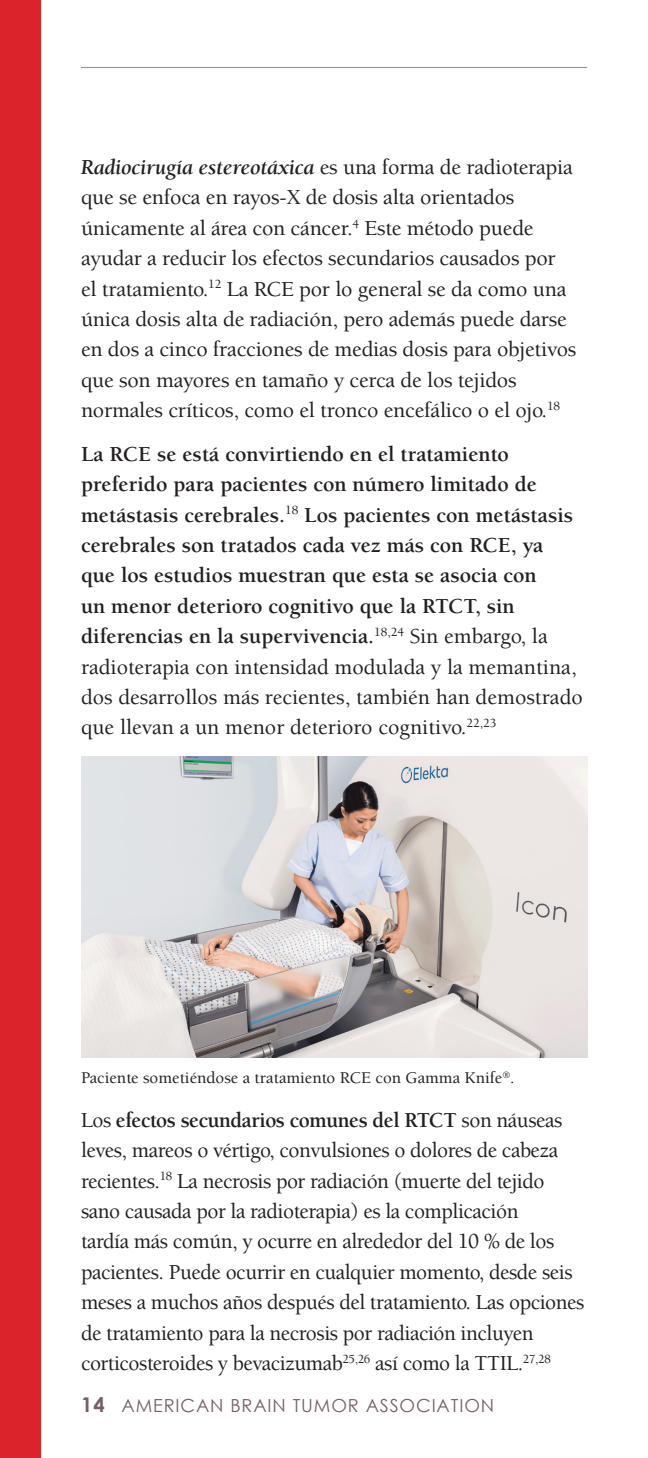
<style>
.page{position:relative;width:648px;height:1458px;background:#fff}
.page>*{position:absolute;margin:0;border:0;box-sizing:border-box;transform-origin:0 0}
.body_text_p8_before{font:500 22.05px/30.4px "Berkeley Pro";letter-spacing:-.02em;color:#231f20}
.body_text_p8_before-2{font:700 22.05px/30.4px "Berkeley Pro";color:#231f20}
.t1{font:18px "Century Gothic";letter-spacing:.05em;color:#75606a}
.t2{font:500 16.88px "Berkeley Pro";color:#231f20}
.s1{font-family:"Berkeley Std";font-weight:700;font-style:italic}
.s2{font-weight:500}
.s3{font-weight:700}
.s4{font-weight:700;font-size:20.25px}
</style>
<div class="page">
<div style="left:0;top:0;width:40px;height:1458px;background:#da232b"></div>
<hr style="left:81px;top:67px;width:506px;height:1px;background:#939598">
<img style="left:81px;top:756px;width:506px;height:302px">
<p class="body_text_p8_before" style="left:81px;top:152px;width:497px"><span class="s1">Radiocirugía estereotáxica</span> es una forma de radioterapia que se enfoca en rayos-X de dosis alta orientados únicamente al área con cáncer.<sup>4</sup> Este método puede ayudar a reducir los efectos secundarios causados por el tratamiento.<sup>12</sup> La RCE por lo general se da como una única dosis alta de radiación, pero además puede darse en dos a cinco fracciones de medias dosis para objetivos que son mayores en tamaño y cerca de los tejidos normales críticos, como el tronco encefálico o el ojo.<sup>18</sup></p>
<p class="body_text_p8_before-2" style="left:81px;top:439px;width:503px">La RCE se está convirtiendo en el tratamiento preferido para pacientes con número limitado de metástasis cerebrales.<sup>18</sup> Los pacientes con metástasis cerebrales son tratados cada vez más con RCE, ya<br>que los estudios muestran que esta se asocia con<br>un menor deterioro cognitivo que la RTCT, sin diferencias en la supervivencia.<sup>18,24</sup> <span class="s2">Sin embargo, la radioterapia con intensidad modulada y la memantina, dos desarrollos más recientes, también han demostrado que llevan a un menor deterioro cognitivo.</span><sup>22,23</sup></p>
<p class="t2" style="left:81px;top:1068px;width:435px">Paciente sometiéndose a tratamiento RCE con Gamma Knife<sup>®</sup>.</p>
<p class="body_text_p8_before" style="left:81px;top:1105px;width:505px">Los <span class="s3">efectos secundarios comunes del RTCT</span> son náuseas leves, mareos o vértigo, convulsiones o dolores de cabeza recientes.<sup>18</sup> La necrosis por radiación (muerte del tejido sano causada por la radioterapia) es la complicación<br>tardía más común, y ocurre en alrededor del 10 % de los pacientes. Puede ocurrir en cualquier momento, desde seis meses a muchos años después del tratamiento. Las opciones de tratamiento para la necrosis por radiación incluyen corticosteroides y bevacizumab<sup>25,26</sup> así como la TTIL.<sup>27,28</sup></p>
<p class="t1" style="left:81px;top:1393px;width:415px"><span class="s4">14</span> AMERICAN BRAIN TUMOR ASSOCIATION</p>
</div>
